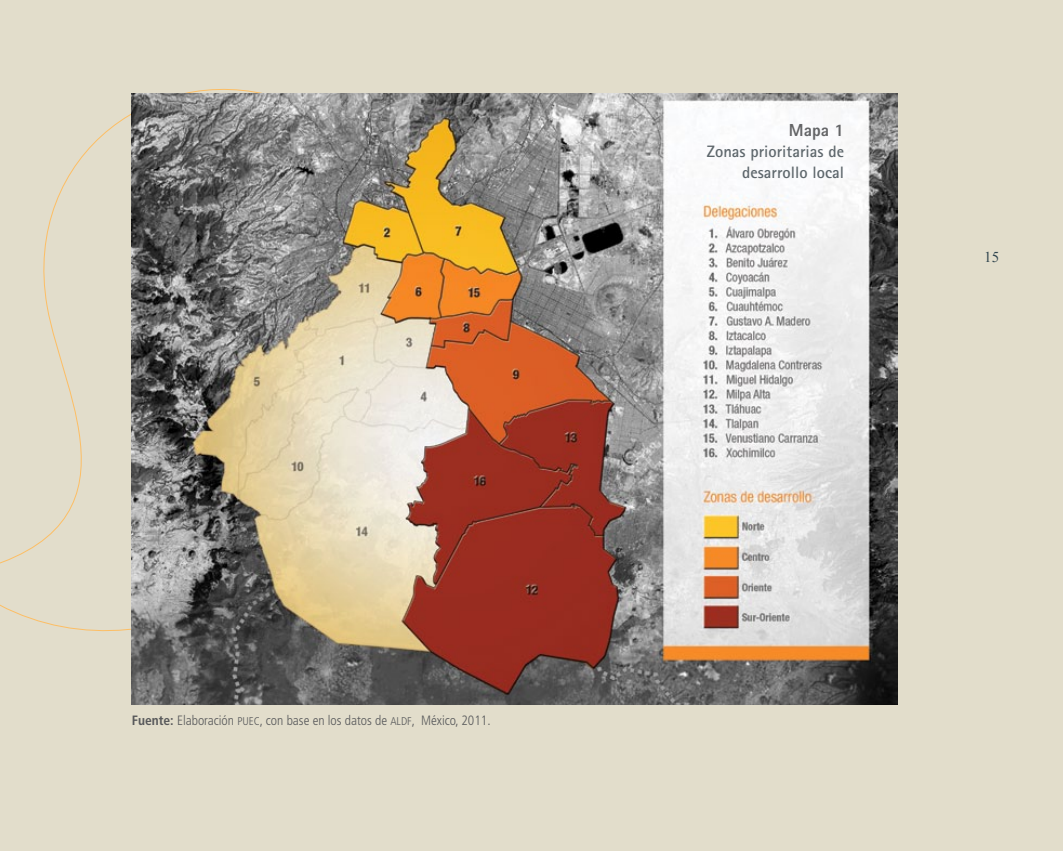
<style>
.page{position:relative;width:1063px;height:851px;background:#fff}
.page>*{position:absolute;margin:0;border:0;box-sizing:border-box;transform-origin:0 0}
.t1{font:800 17.4px "Rotis Sans Serif";color:#636466}
.t2{font:700 16.5px/21px "Rotis Sans Serif";color:#5e676c;text-align:right}
.t3{font:15px "Times New Roman";color:#2f444e}
.t4{font:300 condensed 13.5px "Frutiger";color:#58595b}
.s1{font-weight:700}
.s2{font-family:"Frutiger Light Cn SC830";font-weight:400;font-stretch:normal;font-size:11.25px}
</style>
<div class="page">
<div style="left:0;top:0;width:1063px;height:850px;background:#e2ddcb"></div>
<img style="left:132px;top:94px;width:765px;height:610px">
<p class="t4" style="left:132px;top:712px;width:360px"><span class="s1">Fuente:</span> Elaboración <span class="s2">PUEC</span>, con base en los datos de <span class="s2">ALDF</span>, México, 2011.</p>
<p class="t1" style="left:789px;top:118px;width:57px">Mapa 1</p>
<p class="t2" style="left:707px;top:140px;width:139px">Zonas prioritarias de desarrollo local</p>
<p class="t3" style="left:984px;top:247px;width:16px">15</p>
</div>
